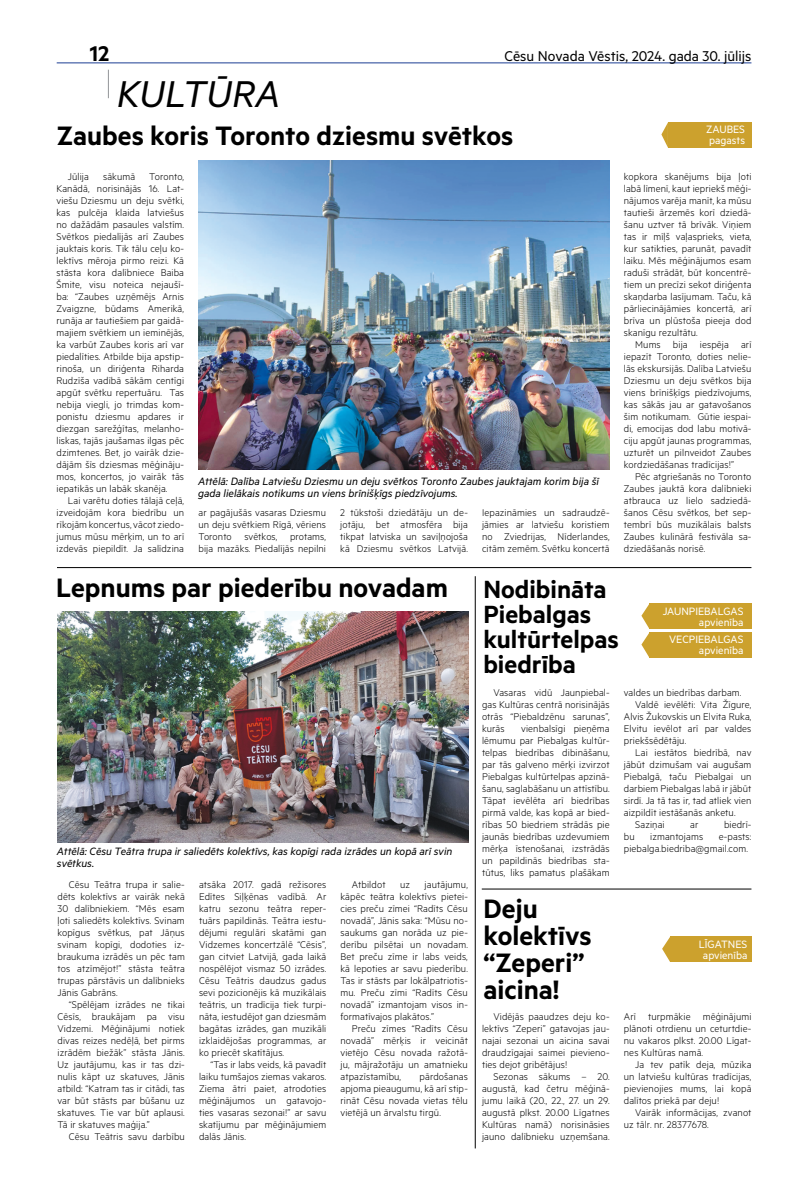
<style>
.page{position:relative;width:794px;height:1191px;background:#fff}
.page>*{position:absolute;margin:0;border:0;box-sizing:border-box;transform-origin:0 0}
.t1{font:italic 42px "Metric";color:#000}
.t2{font:600 30px/27px "Metric";color:#000}
.t3{font:600 28px/25px "Metric";color:#000}
.t4{font:600 24px "Metric";color:#000}
.t5{font:16px "Metric";color:#000}
.t6{font:italic 12px/12px "Metric";color:#000}
.t7{font:12px/11px "Metric";color:#fff;text-align:right}
.t8{font:300 11px/12px "Metric";letter-spacing:.01em;color:#000;text-align:justify}
</style>
<div class="page">
<hr style="left:57px;top:62px;width:694px;height:1px;background:#1c3e94">
<svg style="left:108px;top:70px;width:1px;height:28px"></svg>
<div style="left:668px;top:122px;width:83px;height:26px;background:#cca12d"></div>
<svg style="left:661px;top:122px;width:7px;height:26px"></svg>
<hr style="left:57px;top:567px;width:694px;height:1px;background:#000">
<img style="left:198px;top:161px;width:411px;height:308px">
<div style="left:670px;top:936px;width:81px;height:26px;background:#cca12d"></div>
<svg style="left:662px;top:937px;width:8px;height:25px"></svg>
<hr style="left:482px;top:888px;width:269px;height:1px;background:#000">
<hr style="left:475px;top:576px;width:1px;height:572px;background:#000">
<img style="left:58px;top:612px;width:410px;height:230px">
<div style="left:649px;top:603px;width:102px;height:26px;background:#cca12d"></div>
<div style="left:649px;top:632px;width:102px;height:25px;background:#cca12d"></div>
<svg style="left:641px;top:604px;width:8px;height:53px"></svg>
<h3 class="t4" style="left:90px;top:39px;width:21px">12</h3>
<h3 class="t5" style="left:504px;top:46px;width:248px">Cēsu Novada Vēstis, 2024. gada 30. jūlijs</h3>
<h1 class="t1" style="left:117px;top:70px;width:165px">KULTŪRA</h1>
<h2 class="t2" style="left:57px;top:121px;width:458px">Zaubes koris Toronto dziesmu svētkos</h2>
<p class="t8" style="left:68px;top:170px;width:23px">Jūlija</p>
<p class="t8" style="left:103px;top:170px;width:34px">sākumā</p>
<p class="t7" style="left:706px;top:124px;width:40px;text-align:left">ZAUBES pagasts</p>
<p class="t8" style="left:624px;top:170px;width:129px">kopkora skanējums bija ļoti labā līmenī, kaut iepriekš mēģi&shy;nājumos varēja manīt, ka mūsu tautieši ārzemēs korī dziedā&shy;šanu uztver tā brīvāk. Viņiem tas ir mīļš vaļasprieks, vieta, kur satikties, parunāt, pavadīt laiku. Mēs mēģinājumos esam raduši strādāt, būt koncentrē&shy;tiem un precīzi sekot diriģenta skaņdarba lasījumam. Taču, kā pārliecinājāmies koncertā, arī brīva un plūstoša pieeja dod skanīgu rezultātu.</p>
<p class="t8" style="left:624px;top:338px;width:129px;text-indent:11px">Mums bija iespēja arī iepazīt Toronto, doties nelie&shy;lās ekskursijās. Dalība Latviešu Dziesmu un deju svētkos bija viens brīnišķīgs piedzīvojums, kas sākās jau ar gatavošanos šim notikumam. Gūtie iespai&shy;di, emocijas dod labu motivā&shy;ciju apgūt jaunas programmas, uzturēt un pilnveidot Zaubes kordziedāšanas tradīcijas!”</p>
<p class="t8" style="left:624px;top:470px;width:129px;text-indent:11px">Pēc atgriešanās no Toronto Zaubes jauktā kora dalībnieki atbrauca uz lielo sadziedā&shy;šanos Cēsu svētkos, bet sep&shy;tembrī būs muzikālais balsts Zaubes kulinārā festivāla sa&shy;dziedāšanās norisē.</p>
<p class="t8" style="left:56px;top:170px;width:129px;text-indent:93px">Toronto, Kanādā, norisinājās 16. Lat&shy;viešu Dziesmu un deju svētki, kas pulcēja klaida latviešus no dažādām pasaules valstīm.<br>Svētkos piedalījās arī Zaubes jauktais koris. Tik tālu ceļu ko&shy;lektīvs mēroja pirmo reizi. Kā stāsta kora dalībniece Baiba Šmite, visu noteica nejaušī&shy;ba: “Zaubes uzņēmējs Arnis Zvaigzne, būdams Amerikā, runāja ar tautiešiem par gaidā&shy;majiem svētkiem un ieminējās, ka varbūt Zaubes koris arī var piedalīties. Atbilde bija apstip&shy;rinoša, un diriģenta Riharda Rudzīša vadībā sākām centīgi apgūt svētku repertuāru. Tas nebija viegli, jo trimdas kom&shy;ponistu dziesmu apdares ir diezgan sarežģītas, melanho&shy;liskas, tajās jaušamas ilgas pēc dzimtenes. Bet, jo vairāk dzie&shy;dājām šīs dziesmas mēģināju&shy;mos, koncertos, jo vairāk tās iepatikās un labāk skanēja.</p>
<p class="t8" style="left:56px;top:494px;width:129px;text-indent:11px">Lai varētu doties tālajā ceļā, izveidojām kora biedrību un rīkojām koncertus, vācot ziedo&shy;jumus mūsu mērķim, un to arī izdevās piepildīt. Ja salīdzina</p>
<p class="t6" style="left:198px;top:474px;width:402px">Attēlā: Dalība Latviešu Dziesmu un deju svētkos Toronto Zaubes jauktajam korim bija šī gada lielākais notikums un viens brīnišķīgs piedzīvojums.</p>
<p class="t8" style="left:198px;top:506px;width:129px">ar pagājušās vasaras Dziesmu un deju svētkiem Rīgā, vēriens Toronto svētkos, protams, bija mazāks. Piedalījās nepilni</p>
<p class="t8" style="left:340px;top:506px;width:129px">2 tūkstoši dziedātāju un de&shy;jotāju, bet atmosfēra bija tikpat latviska un saviļņojoša kā Dziesmu svētkos Latvijā.</p>
<p class="t8" style="left:482px;top:506px;width:129px">Iepazināmies un sadraudzē&shy;jāmies ar latviešu koristiem no Zviedrijas, Nīderlandes, citām zemēm. Svētku koncertā</p>
<h2 class="t2" style="left:56px;top:573px;width:393px">Lepnums par piederību novadam</h2>
<p class="t6" style="left:57px;top:845px;width:397px">Attēlā: Cēsu Teātra trupa ir saliedēts kolektīvs, kas kopīgi rada izrādes un kopā arī svin svētkus.</p>
<p class="t8" style="left:57px;top:878px;width:129px;text-indent:11px">Cēsu Teātra trupa ir salie&shy;dēts kolektīvs ar vairāk nekā 30 dalībniekiem. “Mēs esam ļoti saliedēts kolektīvs. Svinam kopīgus svētkus, pat Jāņus svinam kopīgi, dodoties iz&shy;braukuma izrādēs un pēc tam tos atzīmējot!” stāsta teātra trupas pārstāvis un dalībnieks Jānis Gabrāns.</p>
<p class="t8" style="left:57px;top:998px;width:129px;text-indent:11px">“Spēlējam izrādes ne tikai Cēsīs, braukājam pa visu Vidzemi. Mēģinājumi notiek divas reizes nedēļā, bet pirms izrādēm biežāk” stāsta Jānis.<br>Uz jautājumu, kas ir tas dzi&shy;nulis kāpt uz skatuves, Jānis atbild: “Katram tas ir citādi, tas var būt stāsts par būšanu uz skatuves. Tie var būt aplausi.<br>Tā ir skatuves maģija.”</p>
<p class="t8" style="left:69px;top:1130px;width:117px">Cēsu Teātris savu darbību</p>
<p class="t8" style="left:199px;top:878px;width:129px">atsāka 2017. gadā režisores Edītes Siļķēnas vadībā. Ar katru sezonu teātra reper&shy;tuārs papildinās. Teātra iestu&shy;dējumi regulāri skatāmi gan Vidzemes koncertzālē “Cēsis”, gan citviet Latvijā, gada laikā nospēlējot vismaz 50 izrādes.<br>Cēsu Teātris daudzus gadus sevi pozicionējis kā muzikālais teātris, un tradīcija tiek turpi&shy;nāta, iestudējot gan dziesmām bagātas izrādes, gan muzikāli izklaidējošas programmas, ar ko priecēt skatītājus.</p>
<p class="t8" style="left:199px;top:1058px;width:129px;text-indent:11px">“Tas ir labs veids, kā pavadīt laiku tumšajos ziemas vakaros.<br>Ziema ātri paiet, atrodoties mēģinājumos un gatavojo&shy;ties vasaras sezonai!” ar savu skatījumu par mēģinājumiem dalās Jānis.</p>
<p class="t8" style="left:352px;top:878px;width:35px">Atbildot</p>
<p class="t8" style="left:400px;top:878px;width:11px">uz</p>
<p class="t8" style="left:340px;top:878px;width:129px;text-indent:84px">jautājumu, kāpēc teātra kolektīvs pietei&shy;cies preču zīmei “Radīts Cēsu novadā”, Jānis saka: “Mūsu no&shy;saukums gan norāda uz pie&shy;derību pilsētai un novadam.<br>Bet preču zīme ir labs veids, kā lepoties ar savu piederību.<br>Tas ir stāsts par lokālpatriotis&shy;mu. Preču zīmi “Radīts Cēsu novadā” izmantojam visos in&shy;formatīvajos plakātos.”</p>
<p class="t8" style="left:340px;top:1022px;width:129px;text-indent:11px">Preču zīmes “Radīts Cēsu novadā” mērķis ir veicināt vietējo Cēsu novada ražotā&shy;ju, mājražotāju un amatnieku atpazīstamību,</p>
<p class="t8" style="left:340px;top:1070px;width:129px;text-indent:79px">pārdošanas apjoma pieaugumu, kā arī stip&shy;rināt Cēsu novada vietas tēlu vietējā un ārvalstu tirgū.</p>
<h3 class="t3" style="left:483px;top:575px;width:137px">Nodibināta<br>Piebalgas kultūrtelpas biedrība</h3>
<p class="t8" style="left:482px;top:686px;width:129px;text-indent:11px">Vasaras vidū Jaunpiebal&shy;gas Kultūras centrā norisinājās otrās “Piebaldzēnu sarunas”, kurās</p>
<p class="t7" style="left:662px;top:605px;width:82px">JAUNPIEBALGAS apvienība</p>
<p class="t7" style="left:669px;top:634px;width:76px">VECPIEBALGAS apvienība</p>
<p class="t8" style="left:624px;top:686px;width:119px">valdes un biedrības darbam.</p>
<p class="t8" style="left:635px;top:698px;width:118px">Valdē ievēlēti: Vita Žīgure,</p>
<p class="t8" style="left:624px;top:710px;width:129px">Alvis Žukovskis un Elvita Ruka,</p>
<p class="t8" style="left:624px;top:722px;width:129px">Elvitu ievēlot arī par valdes</p>
<p class="t8" style="left:624px;top:734px;width:64px">priekšsēdētāju.</p>
<p class="t8" style="left:635px;top:746px;width:118px">Lai iestātos biedrībā, nav</p>
<p class="t8" style="left:624px;top:758px;width:129px">jābūt dzimušam vai augušam</p>
<p class="t8" style="left:624px;top:770px;width:129px">Piebalgā, taču Piebalgai un</p>
<p class="t8" style="left:624px;top:782px;width:129px">darbiem Piebalgas labā ir jābūt</p>
<p class="t8" style="left:624px;top:794px;width:129px">sirdī. Ja tā tas ir, tad atliek vien</p>
<p class="t8" style="left:624px;top:806px;width:113px">aizpildīt iestāšanās anketu.</p>
<p class="t8" style="left:635px;top:818px;width:31px">Saziņai</p>
<p class="t8" style="left:690px;top:818px;width:10px">ar</p>
<p class="t8" style="left:724px;top:818px;width:29px">biedrī-</p>
<p class="t8" style="left:624px;top:830px;width:12px">bu</p>
<p class="t8" style="left:650px;top:830px;width:54px">izmantojams</p>
<p class="t8" style="left:482px;top:722px;width:129px;text-indent:39px">vienbalsīgi pieņēma lēmumu par Piebalgas kultūr&shy;telpas biedrības dibināšanu, par tās galveno mērķi izvirzot Piebalgas kultūrtelpas apzinā&shy;šanu, saglabāšanu un attīstību.<br>Tāpat ievēlēta arī biedrības pirmā valde, kas kopā ar bied&shy;rības 50 biedriem strādās pie jaunās biedrības uzdevumiem mērķa īstenošanai, izstrādās un papildinās biedrības sta&shy;tūtus, liks pamatus plašākam</p>
<p class="t8" style="left:624px;top:830px;width:129px;text-indent:95px">e-pasts: piebalga.biedriba@gmail.com.</p>
<h2 class="t2" style="left:483px;top:894px;width:110px">Deju kolektīvs “Zeperi” aicina!</h2>
<p class="t8" style="left:482px;top:1010px;width:129px;text-indent:11px">Vidējās paaudzes deju ko&shy;lektīvs “Zeperi” gatavojas jau&shy;najai sezonai un aicina savai draudzīgajai saimei pievieno&shy;ties dejot gribētājus!</p>
<p class="t8" style="left:482px;top:1070px;width:129px;text-indent:11px">Sezonas sākums – 20. augustā, kad četru mēģinā&shy;jumu laikā (20., 22., 27. un 29. augustā plkst. 20.00 Līgatnes Kultūras namā) norisināsies jauno dalībnieku uzņemšana.</p>
<p class="t7" style="left:699px;top:938px;width:50px;text-align:center">LĪGATNES apvienība</p>
<p class="t8" style="left:624px;top:1010px;width:129px">Arī turpmākie mēģinājumi plānoti otrdienu un ceturtdie&shy;nu vakaros plkst. 20.00 Līgat&shy;nes Kultūras namā.</p>
<p class="t8" style="left:624px;top:1058px;width:129px;text-indent:11px">Ja tev patīk deja, mūzika un latviešu kultūras tradīcijas, pievienojies mums, lai kopā dalītos priekā par deju!</p>
<p class="t8" style="left:624px;top:1106px;width:129px;text-indent:11px">Vairāk informācijas, zvanot uz tālr. nr. 28377678.</p>
</div>
